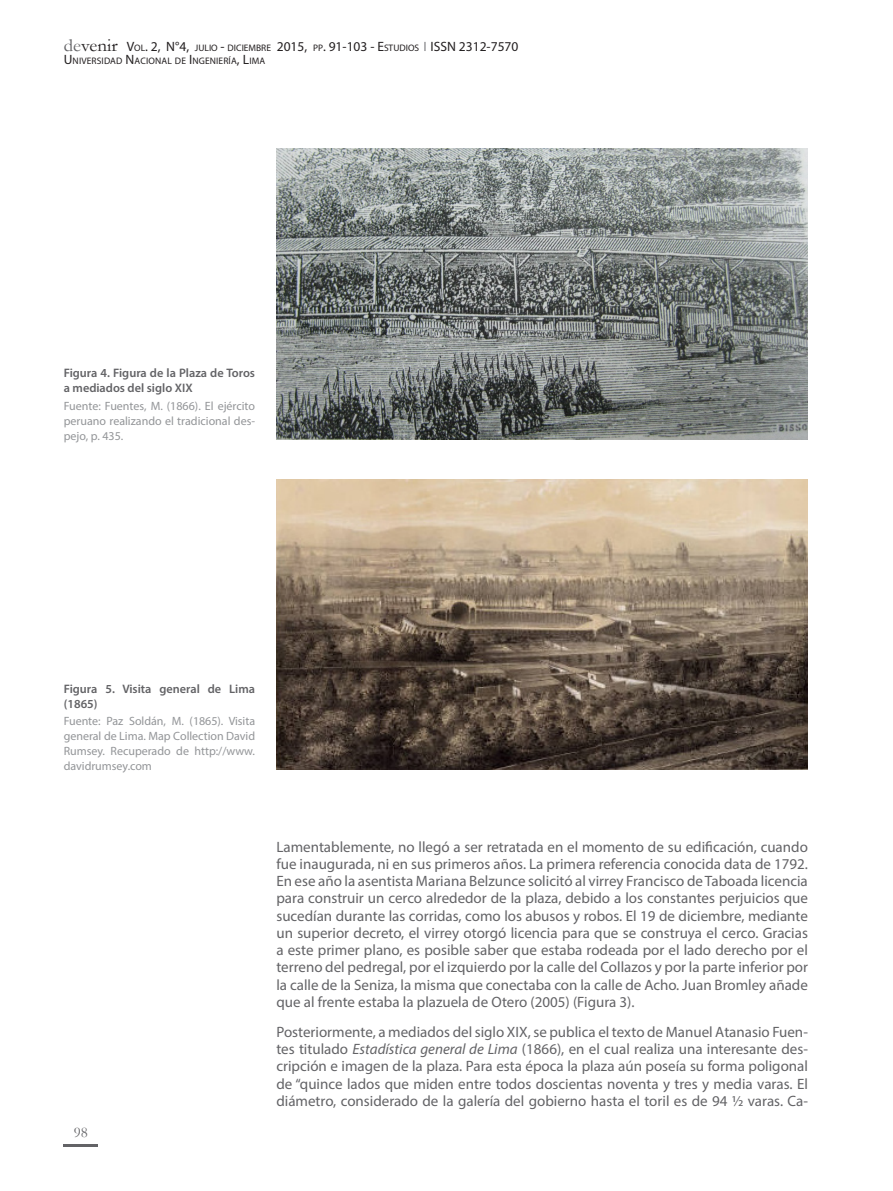
<style>
.page{position:relative;width:893px;height:1191px;background:#fff}
.page>*{position:absolute;margin:0;border:0;box-sizing:border-box;transform-origin:0 0}
.Texto{font:15px/17.2px "Myriad Pro";color:#636366;text-align:justify}
.t1{font:15px "Garamond";color:#636366}
.t2{font:13.5px "Myriad Pro";color:#231f20}
.Nombre_Figura{font:600 12.3px/15px "Myriad Pro";color:#636366}
.fuente_Figura{font:12px/15px "Myriad Pro";color:#939598;text-align:justify}
.t3{font:9.45px "Myriad Pro";letter-spacing:.015em;color:#231f20}
.s1{font-family:"Garamond";font-size:18px;color:#636366}
.s2{font-family:"Garamond";font-size:18px}
.s3{font-size:9.45px}
.s4{font-size:13.5px}
.s5{font-style:italic}
</style>
<div class="page">
<hr style="left:64px;top:1144px;width:34px;height:2px;background:#636366">
<img style="left:276px;top:479px;width:532px;height:291px">
<img style="left:276px;top:149px;width:532px;height:290px">
<p class="t2" style="left:64px;top:38px;width:374px"><span class="s1">de</span><span class="s2">venir</span> V<span class="s3">OL</span>. 2, N°4, <span class="s3">JULIO</span> - <span class="s3">DICIEMBRE</span> 2015, <span class="s3">PP</span>. 91-103 - E<span class="s3">STUDIOS</span> ISSN</p>
<p class="t2" style="left:459px;top:38px;width:61px">2312-7570</p>
<p class="t3" style="left:64px;top:55px;width:203px"><span class="s4">U</span>NIVERSIDAD <span class="s4">N</span>ACIONAL DE <span class="s4">I</span> NGENIERÍA<span class="s4">, L</span>IMA</p>
<p class="Nombre_Figura" style="left:64px;top:365px;width:193px">Figura 4. Figura de la Plaza de Toros a mediados del siglo XIX</p>
<p class="fuente_Figura" style="left:64px;top:398px;width:193px">Fuente: Fuentes, M. (1866). El ejército peruano realizando el tradicional des&shy;pejo, p. 435.</p>
<p class="Nombre_Figura" style="left:64px;top:681px;width:193px">Figura 5. Visita general de Lima (1865)</p>
<p class="fuente_Figura" style="left:64px;top:713px;width:193px">Fuente: Paz Soldán, M. (1865). Visita general de Lima. Map Collection David Rumsey. Recuperado de http://www. davidrumsey.com</p>
<p class="t1" style="left:74px;top:1122px;width:16px">98</p>
<p class="Texto" style="left:276px;top:837px;width:533px">Lamentablemente, no llegó a ser retratada en el momento de su edificación, cuando fue inaugurada, ni en sus primeros años. La primera referencia conocida data de 1792.<br>En ese año la asentista Mariana Belzunce solicitó al virrey Francisco de Taboada licencia para construir un cerco alrededor de la plaza, debido a los constantes perjuicios que sucedían durante las corridas, como los abusos y robos. El 19 de diciembre, mediante un superior decreto, el virrey otorgó licencia para que se construya el cerco. Gracias a este primer plano, es posible saber que estaba rodeada por el lado derecho por el terreno del pedregal, por el izquierdo por la calle del Collazos y por la parte inferior por la calle de la Seniza, la misma que conectaba con la calle de Acho. Juan Bromley añade que al frente estaba la plazuela de Otero (2005) (Figura 3).</p>
<p class="Texto" style="left:276px;top:1023px;width:533px">Posteriormente, a mediados del siglo XIX, se publica el texto de Manuel Atanasio Fuen&shy;tes titulado <span class="s5">Estadística general de Lima</span> (1866), en el cual realiza una interesante des&shy;cripción e imagen de la plaza. Para esta época la plaza aún poseía su forma poligonal de “quince lados que miden entre todos doscientas noventa y tres y media varas. El diámetro, considerado de la galería del gobierno hasta el toril es de 94 ½ varas. Ca-</p>
</div>
